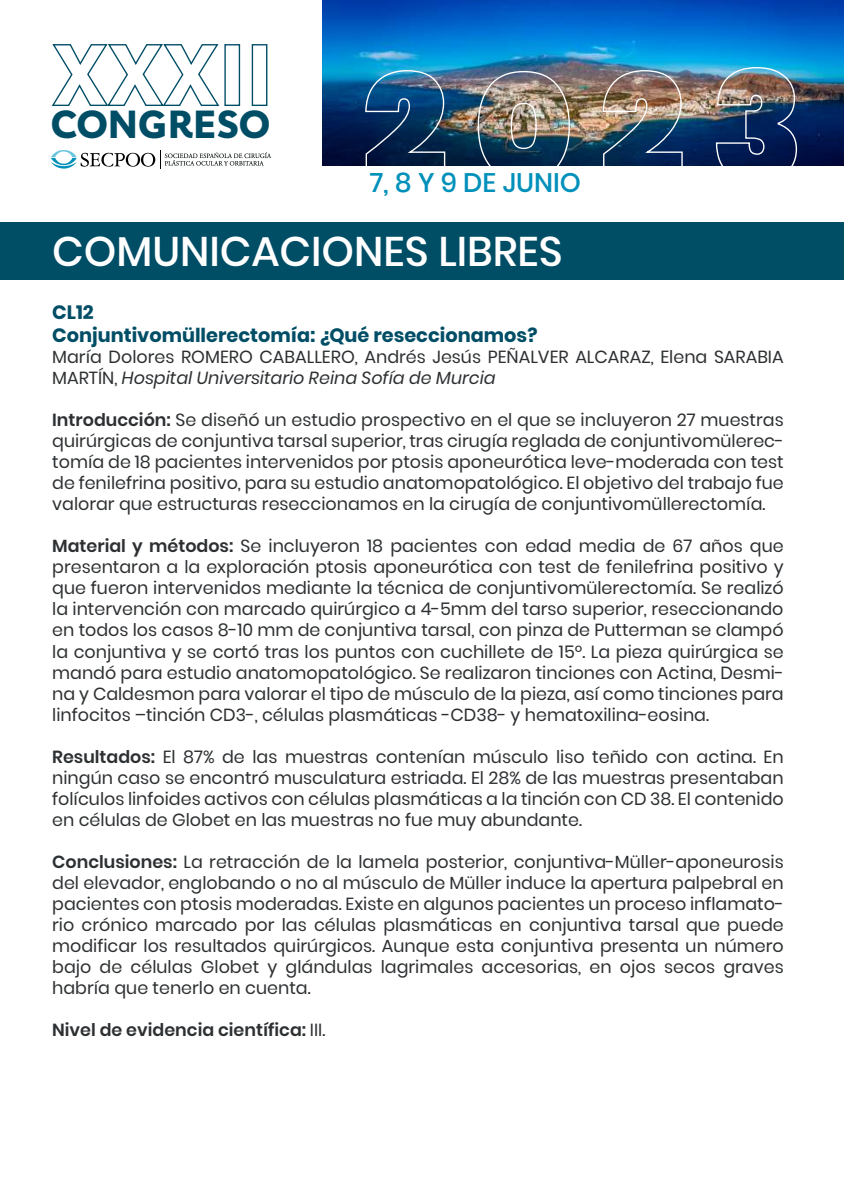
<style>
.page{position:relative;width:844px;height:1191px;background:#fff}
.page>*{position:absolute;margin:0;border:0;box-sizing:border-box;transform-origin:0 0}
.t1{font:500 41.3px "Poppins";color:#fff}
.t2{font:700 38.5px "Carnero";color:#004d66}
.t3{font:500 26.78px "Poppins";color:#0090ba}
.t4{font:700 19.25px/23.1px "Poppins";color:#004d66}
.t5{font:17.5px/21px "Poppins";color:#2d3032;text-align:justify}
.t6{font:600 17.5px "Poppins";color:#2d3032}
.s1{font-style:italic}
.s2{font-weight:600}
.s3{font-weight:400}
</style>
<div class="page">
<img style="left:322px;top:0;width:521px;height:165px">
<svg style="left:51px;top:44px;width:169px;height:62px"></svg>
<div style="left:224px;top:44px;width:16px;height:62px;border:1px solid #004d66"></div>
<div style="left:252px;top:44px;width:15px;height:62px;border:1px solid #004d66"></div>
<svg style="left:51px;top:150px;width:220px;height:19px"></svg>
<img style="left:364px;top:69px;width:82px;height:97px">
<img style="left:477px;top:70px;width:93px;height:96px">
<img style="left:601px;top:69px;width:82px;height:97px">
<img style="left:715px;top:66px;width:82px;height:100px">
<div style="left:0;top:222px;width:843px;height:58px;background:#004d66"></div>
<h2 class="t2" style="left:51px;top:109px;width:221px">CONGRESO</h2>
<h3 class="t3" style="left:370px;top:171px;width:213px">7, 8 Y 9 DE JUNIO</h3>
<h1 class="t1" style="left:52px;top:234px;width:512px">COMUNICACIONES LIBRES</h1>
<p class="t4" style="left:52px;top:301px;width:486px">CL12<br>Conjuntivomüllerectomía: ¿Qué reseccionamos?</p>
<p class="t5" style="left:52px;top:346px;width:732px">María Dolores ROMERO CABALLERO, Andrés Jesús PEÑALVER ALCARAZ, Elena SARABIA<br>MARTÍN, <span class="s1">Hospital Universitario Reina Sofía de Murcia</span></p>
<p class="t5" style="left:52px;top:409px;width:733px"><span class="s2">Introducción:</span> Se diseñó un estudio prospectivo en el que se incluyeron 27 muestras quirúrgicas de conjuntiva tarsal superior, tras cirugía reglada de conjuntivomülerec&shy;tomía de 18 pacientes intervenidos por ptosis aponeurótica leve-moderada con test de fenilefrina positivo, para su estudio anatomopatológico. El objetivo del trabajo fue valorar que estructuras reseccionamos en la cirugía de conjuntivomüllerectomía.</p>
<p class="t5" style="left:52px;top:535px;width:733px"><span class="s2">Material y métodos:</span> Se incluyeron 18 pacientes con edad media de 67 años que presentaron a la exploración ptosis aponeurótica con test de fenilefrina positivo y que fueron intervenidos mediante la técnica de conjuntivomülerectomía. Se realizó la intervención con marcado quirúrgico a 4-5mm del tarso superior, reseccionando en todos los casos 8-10 mm de conjuntiva tarsal, con pinza de Putterman se clampó la conjuntiva y se cortó tras los puntos con cuchillete de 15º. La pieza quirúrgica se mandó para estudio anatomopatológico. Se realizaron tinciones con Actina, Desmi&shy;na y Caldesmon para valorar el tipo de músculo de la pieza, así como tinciones para linfocitos –tinción CD3-, células plasmáticas -CD38- y hematoxilina-eosina.</p>
<p class="t5" style="left:52px;top:745px;width:732px"><span class="s2">Resultados:</span> El 87% de las muestras contenían músculo liso teñido con actina. En ningún caso se encontró musculatura estriada. El 28% de las muestras presentaban folículos linfoides activos con células plasmáticas a la tinción con CD 38. El contenido en células de Globet en las muestras no fue muy abundante.</p>
<p class="t5" style="left:52px;top:850px;width:733px"><span class="s2">Conclusiones:</span> La retracción de la lamela posterior, conjuntiva-Müller-aponeurosis del elevador, englobando o no al músculo de Müller induce la apertura palpebral en pacientes con ptosis moderadas. Existe en algunos pacientes un proceso inflamato&shy;rio crónico marcado por las células plasmáticas en conjuntiva tarsal que puede modificar los resultados quirúrgicos. Aunque esta conjuntiva presenta un número bajo de células Globet y glándulas lagrimales accesorias, en ojos secos graves habría que tenerlo en cuenta.</p>
<p class="t6" style="left:52px;top:1021px;width:274px">Nivel de evidencia científica: <span class="s3">III.</span></p>
</div>
